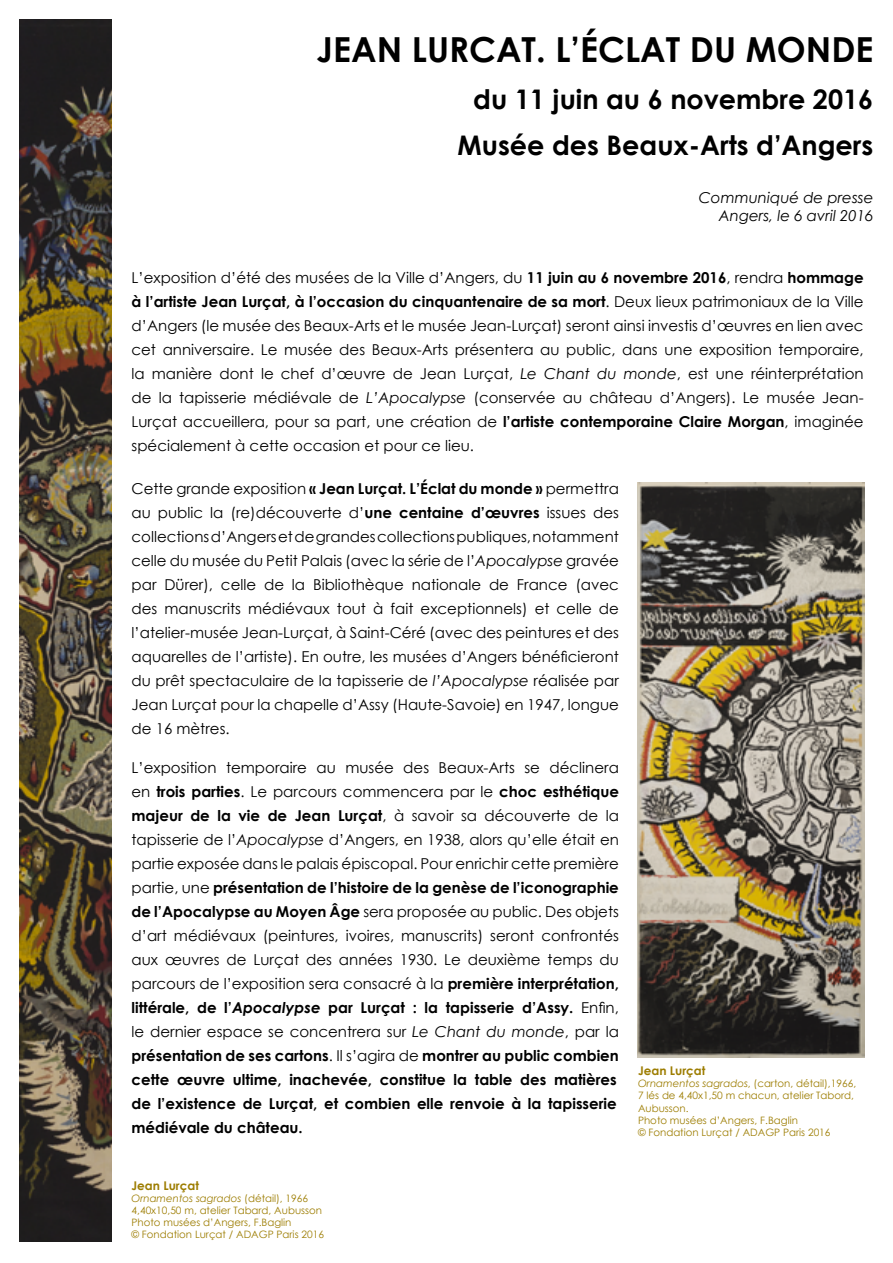
<style>
.page{position:relative;width:893px;height:1263px;background:#fff}
.page>*{position:absolute;margin:0;border:0;box-sizing:border-box;transform-origin:0 0}
.t1{font:700 34.5px "Century Gothic";color:#000}
.t2{font:700 27px/46.5px "Century Gothic";color:#000;text-align:center}
.t3{font:15px/24px "Century Gothic";color:#000;text-align:justify}
.t4{font:italic 15px/18px "Century Gothic";color:#000;text-align:right}
.t5{font:700 12px "Century Gothic";color:#9d7d02}
.t6{font:10.2px/12.3px "Century Gothic";color:#9d7d02}
.s1{font-weight:700}
.s2{font-style:italic}
.s3{font-weight:700;font-style:italic}
</style>
<div class="page">
<img style="left:20px;top:20px;width:92px;height:1222px">
<img style="left:638px;top:482px;width:226px;height:575px">
<h1 class="t1" style="left:317px;top:23px;width:558px">JEAN LURCAT. L’ÉCLAT DU MONDE</h1>
<h2 class="t2" style="left:458px;top:74px;width:417px">du 11 juin au 6 novembre 2016<br>Musée des Beaux-Arts d’Angers</h2>
<p class="t4" style="left:699px;top:189px;width:176px">Communiqué de presse<br>Angers, le 6 avril 2016</p>
<p class="t3" style="left:132px;top:266px;width:734px">L’exposition d’été des musées de la Ville d’Angers, du <span class="s1">11 juin au 6 novembre 2016</span>, rendra <span class="s1">hommage à l’artiste Jean Lurçat, à l’occasion du cinquantenaire de sa mort</span>. Deux lieux patrimoniaux de la Ville d’Angers (le musée des Beaux-Arts et le musée Jean-Lurçat) seront ainsi investis d’œuvres en lien avec cet anniversaire. Le musée des Beaux-Arts présentera au public, dans une exposition temporaire, la manière dont le chef d’œuvre de Jean Lurçat, <span class="s2">Le Chant du monde</span>, est une réinterprétation de la tapisserie médiévale de <span class="s2">L’Apocalypse</span> (conservée au château d’Angers). Le musée Jean-Lurçat accueillera, pour sa part, une création de <span class="s1">l’artiste contemporaine Claire Morgan</span>, imaginée spécialement à cette occasion et pour ce lieu.</p>
<p class="t3" style="left:132px;top:476px;width:489px">Cette grande exposition <span class="s1">« Jean Lurçat. L’Éclat du monde »</span> permettra au public la (re)découverte d’<span class="s1">une centaine d’œuvres</span> issues des collections d’Angers et de grandes collections publiques, notamment celle du musée du Petit Palais (avec la série de l’<span class="s2">Apocalypse</span> gravée par Dürer), celle de la Bibliothèque nationale de France (avec des manuscrits médiévaux tout à fait exceptionnels) et celle de l’atelier-musée Jean-Lurçat, à Saint-Céré (avec des peintures et des aquarelles de l’artiste). En outre, les musées d’Angers bénéficieront du prêt spectaculaire de la tapisserie de <span class="s2">l’Apocalypse</span> réalisée par Jean Lurçat pour la chapelle d’Assy (Haute-Savoie) en 1947, longue de 16 mètres.</p>
<p class="t3" style="left:132px;top:755px;width:489px;text-align:left">L’exposition temporaire au musée des Beaux-Arts se déclinera en <span class="s1">trois parties</span>. Le parcours commencera par le <span class="s1">choc esthétique majeur de la vie de Jean Lurçat</span>, à savoir sa découverte de la tapisserie de l’<span class="s2">Apocalypse</span> d’Angers, en 1938, alors qu’elle était en partie exposée dans le palais épiscopal. Pour enrichir cette première partie, une <span class="s1">présentation de l’histoire de la genèse de l’iconographie de l’Apocalypse au Moyen Âge</span> sera proposée au public. Des objets d’art médiévaux (peintures, ivoires, manuscrits) seront confrontés aux œuvres de Lurçat des années 1930. Le deuxième temps du parcours de l’exposition sera consacré à la <span class="s1">première interprétation, littérale, de l’</span><span class="s3">Apocalypse</span> <span class="s1">par Lurçat : la tapisserie d’Assy.</span> Enfin, le dernier espace se concentrera sur <span class="s2">Le Chant du monde</span>, par la <span class="s1">présentation de ses cartons</span>. Il s’agira de <span class="s1">montrer au public combien cette œuvre ultime, inachevée, constitue la table des matières de l’existence de Lurçat, et combien elle renvoie à la tapisserie médiévale du château.</span></p>
<p class="t5" style="left:132px;top:1176px;width:69px">Jean Lurçat</p>
<p class="t6" style="left:132px;top:1192px;width:194px"><span class="s2">Ornamentos sagrados</span> (détail), 1966<br>4,40x10,50 m, atelier Tabard, Aubusson Photo musées d’Angers, F.Baglin<br>© Fondation Lurçat / ADAGP Paris 2016</p>
<p class="t5" style="left:638px;top:1061px;width:69px">Jean Lurçat</p>
<p class="t6" style="left:638px;top:1077px;width:220px"><span class="s2">Ornamentos sagrados</span>, (carton, détail),1966, 7 lés de 4,40x1,50 m chacun, atelier Tabord, Aubusson.<br>Photo musées d’Angers, F.Baglin<br>© Fondation Lurçat / ADAGP Paris 2016</p>
</div>
